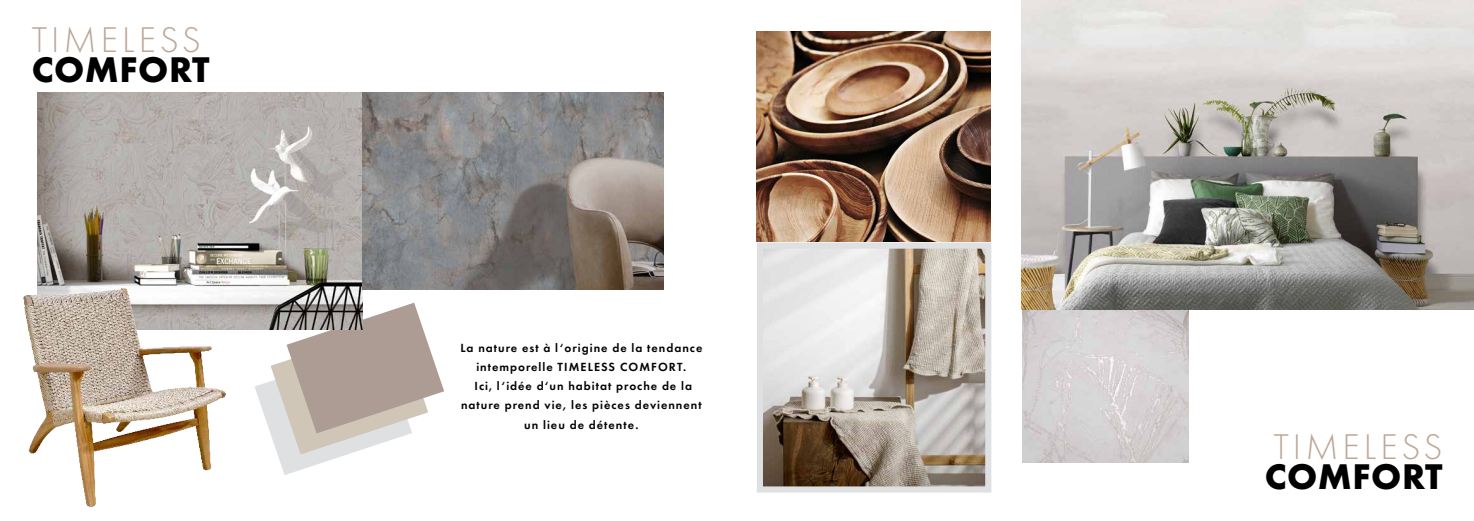
<style>
.page{position:relative;width:1474px;height:521px;background:#fff}
.page>*{position:absolute;margin:0;border:0;box-sizing:border-box;transform-origin:0 0}
.t1{font:300 37.01px "Futura PT";letter-spacing:.11em;color:#bda795}
.t2{font:700 37.01px "Futura PT";letter-spacing:.02em;color:#000}
.t3{font:600 12.25px/19.2px "Futura PT";letter-spacing:.08em;color:#000;text-align:center}
</style>
<div class="page">
<svg style="left:363px;top:303px;width:81px;height:146px"></svg>
<img style="left:37px;top:93px;width:325px;height:174px">
<img style="left:362px;top:93px;width:301px;height:196px">
<img style="left:756px;top:31px;width:234px;height:211px">
<img style="left:1022px;top:310px;width:166px;height:152px">
<img style="left:763px;top:249px;width:221px;height:236px">
<div style="left:756px;top:242px;width:235px;height:250px;border:6px solid #dfe0e1"></div>
<img style="left:1022px;top:0;width:451px;height:310px">
<img style="left:23px;top:267px;width:340px;height:240px">
<h1 class="t1" style="left:32px;top:19px;width:171px">TIMELESS</h1>
<h1 class="t2" style="left:32px;top:46px;width:179px">COMFORT</h1>
<p class="t3" style="left:460px;top:338px;width:244px">La nature est à l‘origine de la tendance intemporelle TIMELESS COMFORT.<br>Ici, l‘idée d‘un habitat proche de la nature prend vie, les pièces deviennent un lieu de détente.</p>
<h1 class="t1" style="left:1273px;top:426px;width:171px">TIMELESS</h1>
<h1 class="t2" style="left:1264px;top:452px;width:179px">COMFORT</h1>
</div>
